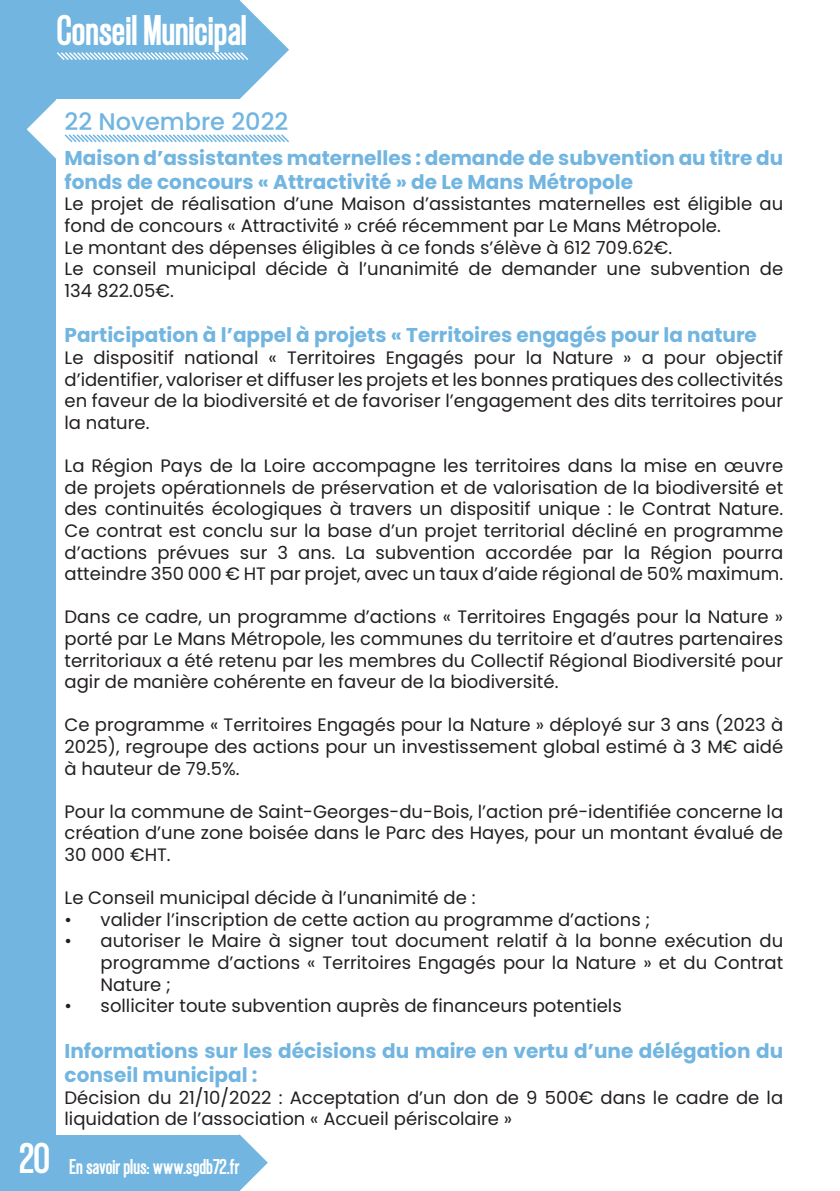
<style>
.page{position:relative;width:840px;height:1191px;background:#fff}
.page>*{position:absolute;margin:0;border:0;box-sizing:border-box;transform-origin:0 0}
.t1{font:800 40px "Gatty";color:#fff}
.t2{font:500 24px "Poppins";color:#71b5e0}
.t3{font:700 20px/24px "Poppins";color:#71b5e0}
.t4{font:800 20px "Gatty";color:#fff}
.t5{font:18px/21.6px "Poppins";color:#231f20;text-align:justify}
</style>
<div class="page">
<div style="left:0;top:0;width:239px;height:1191px;background:#71b5e0"></div>
<div style="left:57px;top:99px;width:363px;height:1035px;background:#fff"></div>
<svg style="left:211px;top:1134px;width:57px;height:57px"></svg>
<svg style="left:27px;top:0;width:262px;height:159px"></svg>
<p class="t1" style="left:57px;top:6px;width:191px">Conseil Municipal</p>
<p class="t1" style="left:20px;top:1134px;width:32px">20</p>
<p class="t2" style="left:64px;top:108px;width:225px">22 Novembre 2022</p>
<p class="t3" style="left:64px;top:146px;width:719px">Maison d’assistantes maternelles : demande de subvention au titre du fonds de concours « Attractivité » de Le Mans Métropole</p>
<p class="t5" style="left:64px;top:193px;width:719px">Le projet de réalisation d’une Maison d’assistantes maternelles est éligible au fond de concours « Attractivité » créé récemment par Le Mans Métropole.</p>
<p class="t5" style="left:64px;top:237px;width:609px">Le montant des dépenses éligibles à ce fonds s’élève à 612 709.62€.</p>
<p class="t5" style="left:64px;top:258px;width:719px">Le conseil municipal décide à l’unanimité de demander une subvention de<br>134 822.05€.</p>
<p class="t3" style="left:64px;top:323px;width:693px">Participation à l’appel à projets « Territoires engagés pour la nature</p>
<p class="t5" style="left:64px;top:347px;width:719px">Le dispositif national « Territoires Engagés pour la Nature » a pour objectif d’identifier, valoriser et diffuser les projets et les bonnes pratiques des collectivités en faveur de la biodiversité et de favoriser l’engagement des dits territoires pour la nature.</p>
<p class="t5" style="left:64px;top:455px;width:719px">La Région Pays de la Loire accompagne les territoires dans la mise en œuvre de projets opérationnels de préservation et de valorisation de la biodiversité et des continuités écologiques à travers un dispositif unique : le Contrat Nature.<br>Ce contrat est conclu sur la base d’un projet territorial décliné en programme d’actions prévues sur 3 ans. La subvention accordée par la Région pourra atteindre 350 000 € HT par projet, avec un taux d’aide régional de 50% maximum.</p>
<p class="t5" style="left:64px;top:606px;width:719px">Dans ce cadre, un programme d’actions « Territoires Engagés pour la Nature » porté par Le Mans Métropole, les communes du territoire et d’autres partenaires territoriaux a été retenu par les membres du Collectif Régional Biodiversité pour agir de manière cohérente en faveur de la biodiversité.</p>
<p class="t5" style="left:64px;top:714px;width:719px">Ce programme « Territoires Engagés pour la Nature » déployé sur 3 ans (2023 à 2025), regroupe des actions pour un investissement global estimé à 3 M€ aidé à hauteur de 79.5%.</p>
<p class="t5" style="left:64px;top:801px;width:719px">Pour la commune de Saint-Georges-du-Bois, l’action pré-identifiée concerne la création d’une zone boisée dans le Parc des Hayes, pour un montant évalué de 30 000 €HT.</p>
<p class="t5" style="left:64px;top:887px;width:412px">Le Conseil municipal décide à l’unanimité de :</p>
<p class="t5" style="left:64px;top:909px;width:587px">• valider l’inscription de cette action au programme d’actions ;</p>
<p class="t5" style="left:100px;top:930px;width:683px;text-indent:-36px">• autoriser le Maire à signer tout document relatif à la bonne exécution du programme d’actions « Territoires Engagés pour la Nature » et du Contrat Nature ;</p>
<p class="t5" style="left:64px;top:995px;width:558px">• solliciter toute subvention auprès de financeurs potentiels</p>
<p class="t3" style="left:64px;top:1039px;width:719px">Informations sur les décisions du maire en vertu d’une délégation du conseil municipal :</p>
<p class="t5" style="left:64px;top:1086px;width:719px">Décision du 21/10/2022 : Acceptation d’un don de 9 500€ dans le cadre de la liquidation de l’association « Accueil périscolaire »</p>
<p class="t4" style="left:69px;top:1154px;width:171px">En savoir plus: www.sgdb72.fr</p>
</div>
